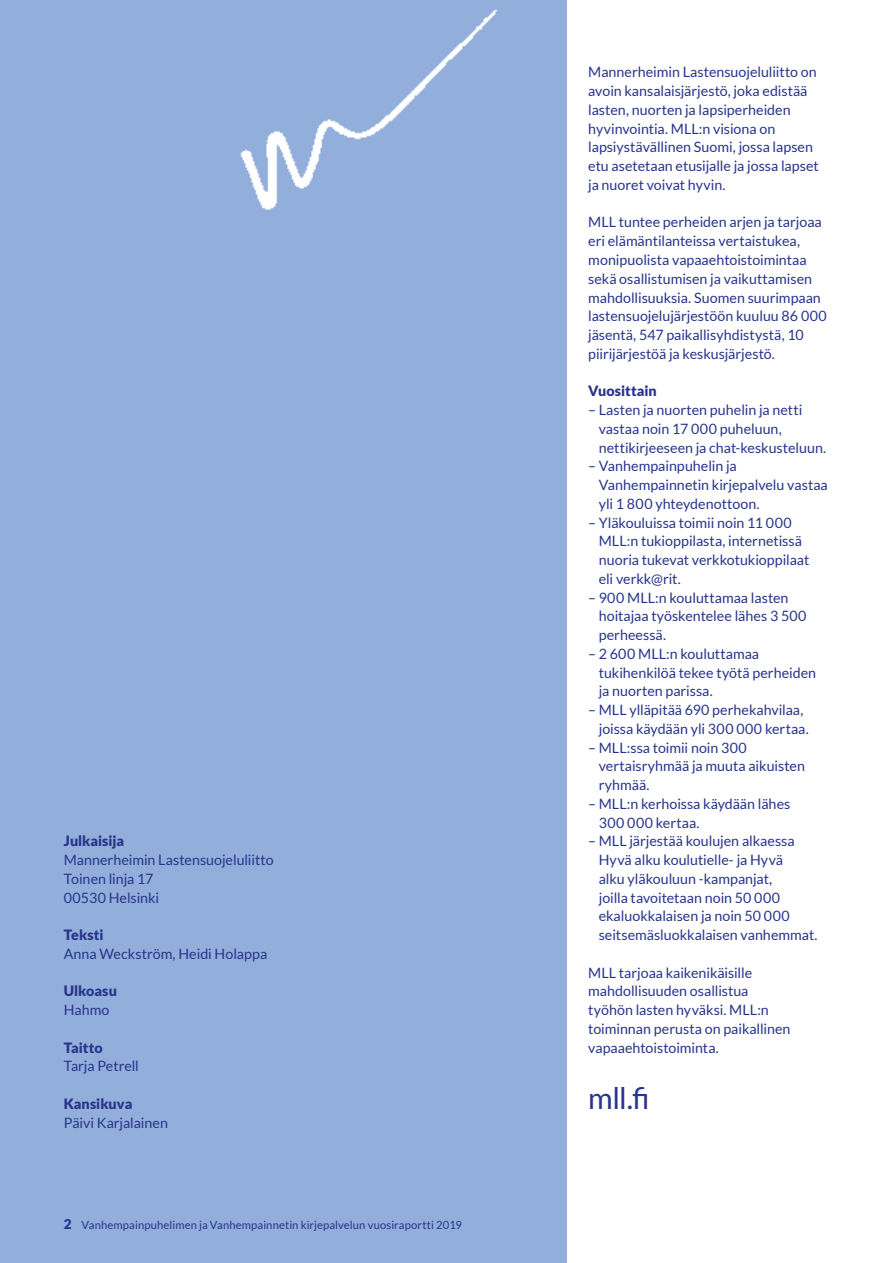
<style>
.page{position:relative;width:893px;height:1263px;background:#fff}
.page>*{position:absolute;margin:0;border:0;box-sizing:border-box;transform-origin:0 0}
.t1{font:30px "Lato";color:#28348b}
.t2{font:14.25px/18.8px "Lato";color:#28348b}
.t3{font:900 14.25px "Lato";color:#28348b}
.t4{font:11.25px "Lato";letter-spacing:.01em;color:#28348b}
.s1{font-weight:900;font-size:13.5px}
</style>
<div class="page">
<div style="left:0;top:0;width:567px;height:1263px;background:#92aedb"></div>
<img style="left:240px;top:9px;width:258px;height:201px">
<p class="t3" style="left:64px;top:833px;width:62px">Julkaisija</p>
<p class="t2" style="left:64px;top:850px;width:211px">Mannerheimin Lastensuojeluliitto<br>Toinen linja 17<br>00530 Helsinki</p>
<p class="t3" style="left:64px;top:926px;width:41px">Teksti</p>
<p class="t2" style="left:64px;top:944px;width:205px">Anna Weckström, Heidi Holappa</p>
<p class="t3" style="left:64px;top:983px;width:55px">Ulkoasu</p>
<p class="t2" style="left:64px;top:1000px;width:47px">Hahmo</p>
<p class="t3" style="left:64px;top:1039px;width:40px">Taitto</p>
<p class="t2" style="left:64px;top:1057px;width:77px">Tarja Petrell</p>
<p class="t3" style="left:64px;top:1095px;width:70px">Kansikuva</p>
<p class="t2" style="left:64px;top:1113px;width:106px">Päivi Karjalainen</p>
<p class="t4" style="left:64px;top:1218px;width:400px"><span class="s1">2</span> Vanhempainpuhelimen ja Vanhempainnetin kirjepalvelun vuosiraportti 2019</p>
<p class="t2" style="left:588px;top:63px;width:232px">Mannerheimin Lastensuojeluliitto on avoin kansalaisjärjestö, joka edistää lasten, nuorten ja lapsiperheiden hyvinvointia. MLL:n visiona on lapsiystävällinen Suomi, jossa lapsen etu asetetaan etusijalle ja jossa lapset ja nuoret voivat hyvin.</p>
<p class="t2" style="left:588px;top:213px;width:240px">MLL tuntee perheiden arjen ja tarjoaa eri elämäntilanteissa vertaistukea, monipuolista vapaaehtoistoimintaa sekä osallistumisen ja vaikuttamisen mahdollisuuksia. Suomen suurimpaan lastensuojelujärjestöön kuuluu 86 000 jäsentä, 547 paikallisyhdistystä, 10 piirijärjestöä ja keskusjärjestö.</p>
<p class="t3" style="left:588px;top:383px;width:70px">Vuosittain</p>
<p class="t2" style="left:599px;top:400px;width:229px;text-indent:-11px">– Lasten ja nuorten puhelin ja netti vastaa noin 17 000 puheluun, nettikirjeeseen ja chat-keskusteluun.</p>
<p class="t2" style="left:599px;top:457px;width:231px;text-indent:-11px">– Vanhempainpuhelin ja<br>Vanhempainnetin kirjepalvelu vastaa yli 1 800 yhteydenottoon.</p>
<p class="t2" style="left:599px;top:513px;width:212px;text-indent:-11px">– Yläkouluissa toimii noin 11 000<br>MLL:n tukioppilasta, internetissä nuoria tukevat verkkotukioppilaat eli verkk@rit.</p>
<p class="t2" style="left:599px;top:588px;width:209px;text-indent:-11px">– 900 MLL:n kouluttamaa lasten hoitajaa työskentelee lähes 3 500 perheessä.</p>
<p class="t2" style="left:599px;top:644px;width:219px;text-indent:-11px">– 2 600 MLL:n kouluttamaa tukihenkilöä tekee työtä perheiden ja nuorten parissa.</p>
<p class="t2" style="left:599px;top:700px;width:211px;text-indent:-11px">– MLL ylläpitää 690 perhekahvilaa, joissa käydään yli 300 000 kertaa.</p>
<p class="t2" style="left:599px;top:738px;width:208px;text-indent:-11px">– MLL:ssa toimii noin 300 vertaisryhmää ja muuta aikuisten ryhmää.</p>
<p class="t2" style="left:599px;top:794px;width:193px;text-indent:-11px">– MLL:n kerhoissa käydään lähes<br>300 000 kertaa.</p>
<p class="t2" style="left:599px;top:832px;width:220px;text-indent:-11px">– MLL järjestää koulujen alkaessa<br>Hyvä alku koulutielle- ja Hyvä<br>alku yläkouluun -kampanjat,<br>joilla tavoitetaan noin 50 000 ekaluokkalaisen ja noin 50 000 seitsemäsluokkalaisen vanhemmat.</p>
<p class="t2" style="left:588px;top:963px;width:204px">MLL tarjoaa kaikenikäisille mahdollisuuden osallistua työhön lasten hyväksi. MLL:n toiminnan perusta on paikallinen vapaaehtoistoiminta.</p>
<h1 class="t1" style="left:588px;top:1081px;width:63px">mll.fi</h1>
</div>
